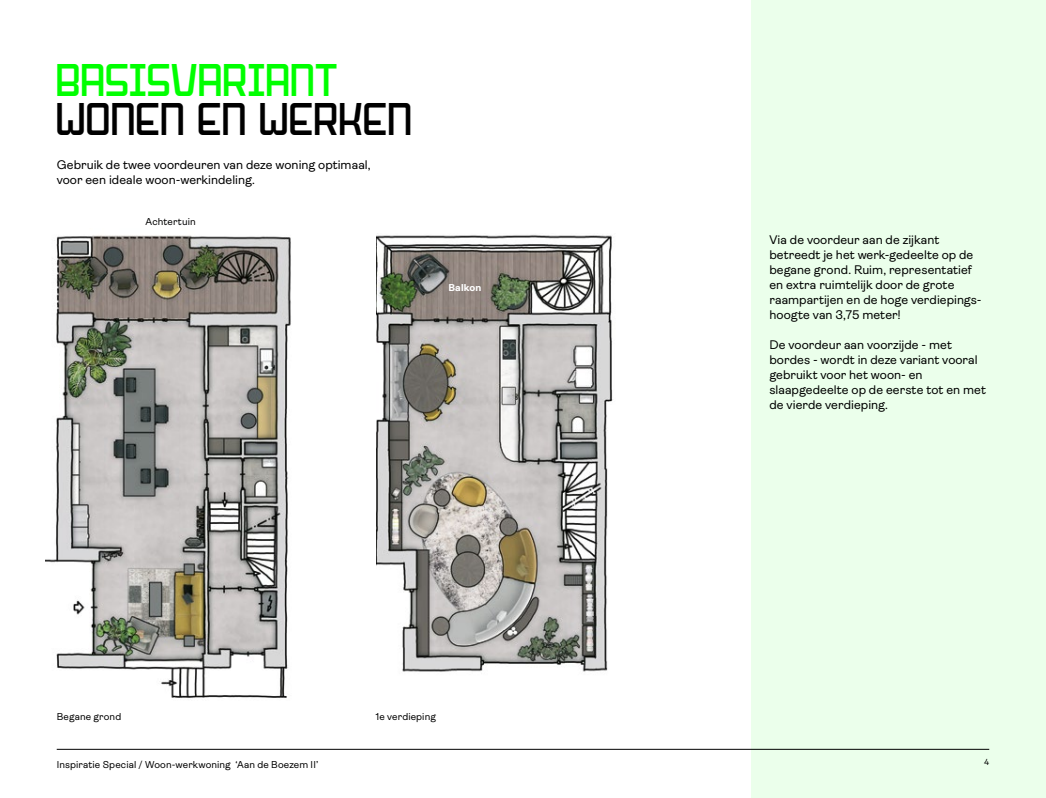
<style>
.page{position:relative;width:1046px;height:798px;background:#fff}
.page>*{position:absolute;margin:0;border:0;box-sizing:border-box;transform-origin:0 0}
.Bodytekst_Ambit_regular{font:48.75px/39px "Nieuw Kralingen Display";letter-spacing:-.025em;color:#000}
.Bodytekst_Ambit_regular-2{font:12.5px/15px "Ambit";letter-spacing:.005em;color:#000}
.Bodytekst_Ambit_regular-3{font:10px "Ambit";letter-spacing:.01em;color:#000}
.Bodytekst_Ambit_regular-4{font:700 10px "Ambit";letter-spacing:.015em;color:#fff}
.t1{font:8.75px "Ambit";color:#000}
.s1{color:#0f0}
</style>
<div class="page">
<div style="left:751px;top:0;width:294px;height:797px;background:#ebffeb"></div>
<img style="left:376px;top:234px;width:237px;height:438px">
<img style="left:46px;top:235px;width:245px;height:463px">
<hr style="left:57px;top:748px;width:932px;height:1px;background:#000">
<p class="Bodytekst_Ambit_regular" style="left:55px;top:60px;width:359px"><span class="s1">BASISVARIANT<br></span>WONEN EN WERKEN</p>
<p class="Bodytekst_Ambit_regular-2" style="left:57px;top:157px;width:315px">Gebruik de twee voordeuren van deze woning optimaal, voor een ideale woon-werkindeling.</p>
<p class="Bodytekst_Ambit_regular-3" style="left:145px;top:216px;width:52px">Achtertuin</p>
<p class="Bodytekst_Ambit_regular-4" style="left:448px;top:282px;width:34px">Balkon</p>
<p class="Bodytekst_Ambit_regular-3" style="left:57px;top:710px;width:66px">Begane grond</p>
<p class="Bodytekst_Ambit_regular-3" style="left:376px;top:710px;width:61px">1e verdieping</p>
<p class="Bodytekst_Ambit_regular-2" style="left:769px;top:232px;width:214px">Via de voordeur aan de zijkant betreedt je het werk-gedeelte op de begane grond. Ruim, representatief en extra ruimtelijk door de grote raampartijen en de hoge verdiepings&shy;hoogte van 3,75 meter!</p>
<p class="Bodytekst_Ambit_regular-2" style="left:769px;top:337px;width:218px">De voordeur aan voorzijde - met bordes - wordt in deze variant vooral gebruikt voor het woon- en slaapgedeelte op de eerste tot en met de vierde verdieping.</p>
<p class="Bodytekst_Ambit_regular-3" style="left:57px;top:759px;width:263px">Inspiratie Special / Woon-werkwoning ‘Aan de Boezem II’</p>
<p class="t1" style="left:983px;top:756px;width:7px">4</p>
</div>
